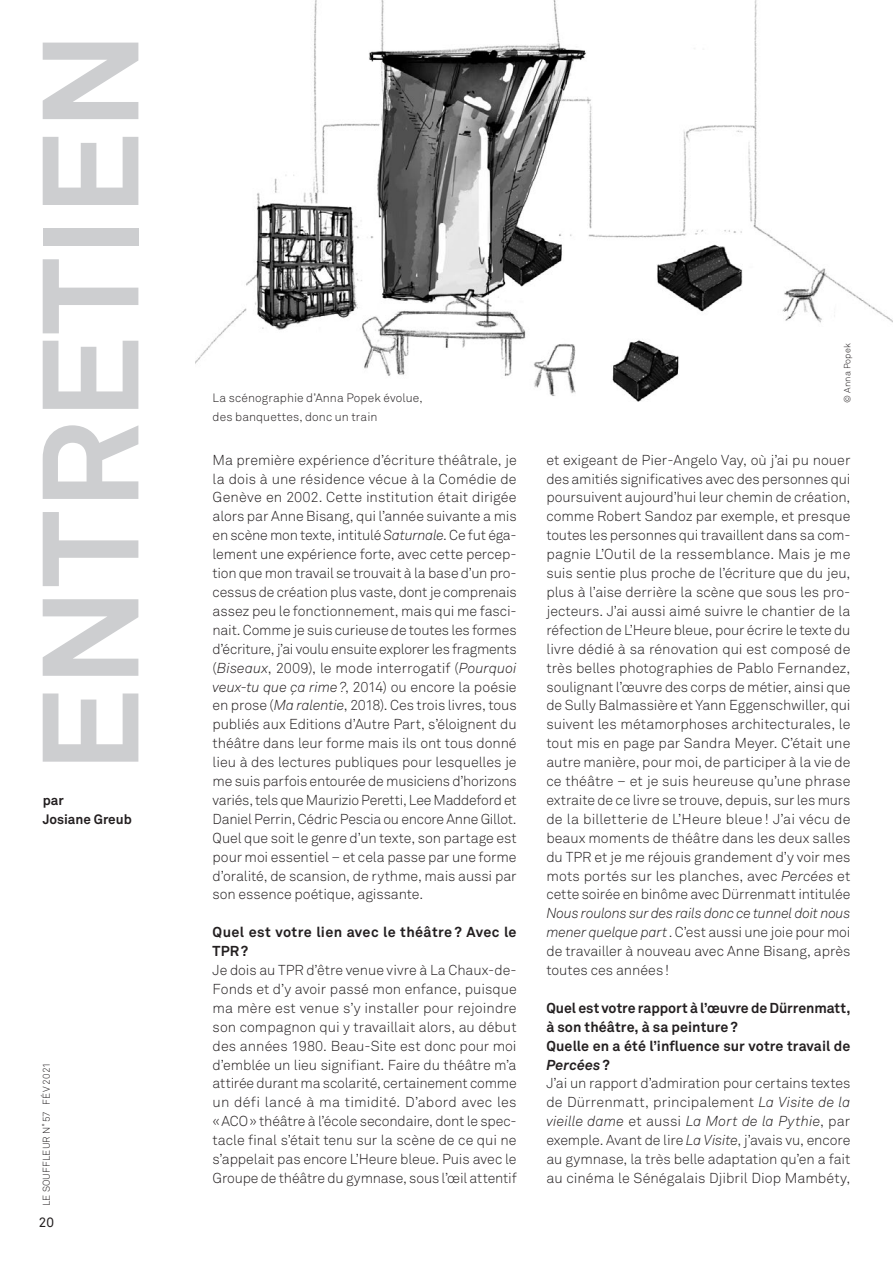
<style>
.page{position:relative;width:893px;height:1263px;background:#fff}
.page>*{position:absolute;margin:0;border:0;box-sizing:border-box;transform-origin:0 0}
.t1{font:700 135px "Akkurat";letter-spacing:.01em;color:#cdced0}
.t2{font:300 14.25px/18.9px "Akkurat";letter-spacing:-.01em;color:#231f20;text-align:justify}
.t3{font:700 14.25px/18.9px "Akkurat";letter-spacing:.025em;color:#231f20}
.t4{font:700 13.5px "Akkurat";color:#231f20}
.t5{font:13.5px "Akkurat";color:#231f20}
.t6{font:300 12px/18.9px "Akkurat";letter-spacing:.01em;color:#231f20}
.t7{font:300 9.75px "Akkurat";letter-spacing:.015em;color:#231f20}
.t8{font:300 9px "Akkurat";letter-spacing:.02em;color:#231f20}
.s1{font-style:italic}
.s2{font-weight:700}
.s3{font-weight:700;font-style:italic}
</style>
<div class="page">
<img style="left:196px;top:0;width:697px;height:402px">
<h1 class="t1" style="left:6px;top:773px;width:743px;rotate:-90deg">ENTRETIEN</h1>
<p class="t4" style="left:43px;top:792px;width:23px">par</p>
<p class="t4" style="left:43px;top:811px;width:91px">Josiane Greub</p>
<p class="t7" style="left:40px;top:1206px;width:145px;rotate:-90deg">LE SOUFFLEUR N˚ 57 FÉV 2021</p>
<p class="t5" style="left:39px;top:1214px;width:17px">20</p>
<p class="t6" style="left:213px;top:388px;width:212px">La scénographie d’Anna Popek évolue, des banquettes, donc un train</p>
<p class="t2" style="left:213px;top:450px;width:306px">Ma première expérience d’écriture théâtrale, je la dois à une résidence vécue à la Comédie de Genève en 2002. Cette institution était dirigée alors par Anne Bisang, qui l’année suivante a mis en scène mon texte, intitulé <span class="s1">Saturnale</span>. Ce fut éga&shy;lement une expérience forte, avec cette percep&shy;tion que mon travail se trouvait à la base d’un pro&shy;cessus de création plus vaste, dont je comprenais assez peu le fonctionnement, mais qui me fasci&shy;nait. Comme je suis curieuse de toutes les formes d’écriture, j’ai voulu ensuite explorer les fragments (<span class="s1">Biseaux</span>, 2009), le mode interrogatif (<span class="s1">Pourquoi veux-tu que ça rime?</span>, 2014) ou encore la poésie en prose (<span class="s1">Ma ralentie</span>, 2018). Ces trois livres, tous publiés aux Editions d’Autre Part, s’éloignent du théâtre dans leur forme mais ils ont tous donné lieu à des lectures publiques pour lesquelles je me suis parfois entourée de musiciens d’horizons variés, tels que Maurizio Peretti, Lee Maddeford et Daniel Perrin, Cédric Pescia ou encore Anne Gillot.<br>Quel que soit le genre d’un texte, son partage est pour moi essentiel – et cela passe par une forme d’oralité, de scansion, de rythme, mais aussi par son essence poétique, agissante.</p>
<p class="t3" style="left:213px;top:922px;width:306px">Quel est votre lien avec le théâtre ? Avec le<br>TPR?</p>
<p class="t2" style="left:213px;top:960px;width:306px">Je dois au TPR d’être venue vivre à La Chaux-de-Fonds et d’y avoir passé mon enfance, puisque ma mère est venue s’y installer pour rejoindre son compagnon qui y travaillait alors, au début des années 1980. Beau-Site est donc pour moi d’emblée un lieu signifiant. Faire du théâtre m’a attirée durant ma scolarité, certainement comme un défi lancé à ma timidité. D’abord avec les «ACO» théâtre à l’école secondaire, dont le spec&shy;tacle final s’était tenu sur la scène de ce qui ne s’appelait pas encore L’Heure bleue. Puis avec le Groupe de théâtre du gymnase, sous l’œil attentif</p>
<p class="t8" style="left:842px;top:403px;width:61px;rotate:-90deg">© Anna Popek</p>
<p class="t2" style="left:546px;top:450px;width:306px">et exigeant de Pier-Angelo Vay, où j’ai pu nouer des amitiés significatives avec des personnes qui poursuivent aujourd’hui leur chemin de création, comme Robert Sandoz par exemple, et presque toutes les personnes qui travaillent dans sa com&shy;pagnie L’Outil de la ressemblance. Mais je me suis sentie plus proche de l’écriture que du jeu, plus à l’aise derrière la scène que sous les pro&shy;jecteurs. J’ai aussi aimé suivre le chantier de la réfection de L’Heure bleue, pour écrire le texte du livre dédié à sa rénovation qui est composé de très belles photographies de Pablo Fernandez, soulignant l’œuvre des corps de métier, ainsi que de Sully Balmassière et Yann Eggenschwiller, qui suivent les métamorphoses architecturales, le tout mis en page par Sandra Meyer. C’était une autre manière, pour moi, de participer à la vie de ce théâtre – et je suis heureuse qu’une phrase extraite de ce livre se trouve, depuis, sur les murs de la billetterie de L’Heure bleue ! J’ai vécu de beaux moments de théâtre dans les deux salles du TPR et je me réjouis grandement d’y voir mes mots portés sur les planches, avec <span class="s1">Percées</span> et cette soirée en binôme avec Dürrenmatt intitulée</p>
<p class="t2" style="left:546px;top:904px;width:306px"><span class="s1">Nous roulons sur des rails donc ce tunnel doit nous mener quelque part</span>. C’est aussi une joie pour moi de travailler à nouveau avec Anne Bisang, après toutes ces années!</p>
<p class="t2" style="left:546px;top:998px;width:306px;text-align:left"><span class="s2">Quel est votre rapport à l’œuvre de Dürrenmatt, à son théâtre, à sa peinture?<br>Quelle en a été l’influence sur votre travail de </span><span class="s3">Percées</span><span class="s2">?<br></span>J’ai un rapport d’admiration pour certains textes de Dürrenmatt, principalement <span class="s1">La Visite de la vieille dame</span> et aussi <span class="s1">La Mort de la Pythie</span>, par exemple. Avant de lire <span class="s1">La Visite</span>, j’avais vu, encore au gymnase, la très belle adaptation qu’en a fait au cinéma le Sénégalais Djibril Diop Mambéty,</p>
</div>
